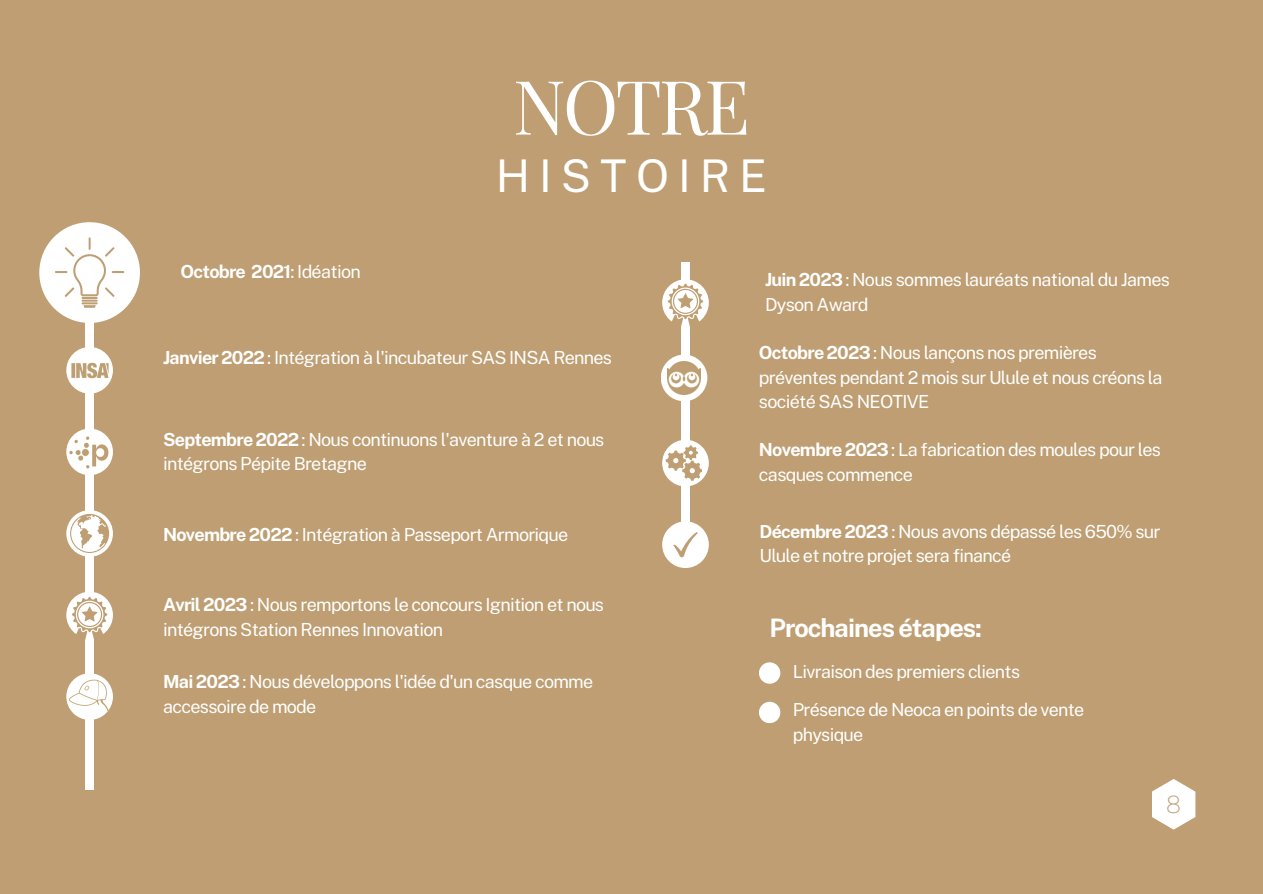
<style>
.page{position:relative;width:1263px;height:894px;background:#fff}
.page>*{position:absolute;margin:0;border:0;box-sizing:border-box;transform-origin:0 0}
.t1{font:75px "Playfair Display";letter-spacing:-.04em;color:#fff}
.t2{font:45px "Public Sans";letter-spacing:.2em;color:#fff}
.t3{font:700 25.5px "Public Sans";letter-spacing:-.04em;color:#fff}
.t4{font:100 23.85px "Public Sans";color:#be9e72}
.t5{font:18px/24.8px "Public Sans";letter-spacing:-.04em;color:#fff}
.t6{font:700 18px "Public Sans";letter-spacing:-.04em;color:#fff}
.s1{font-weight:400}
.s2{font-weight:700}
</style>
<div class="page">
<div style="left:0;top:0;width:1263px;height:893px;background:#be9e72"></div>
<svg style="left:1152px;top:779px;width:43px;height:50px"></svg>
<div style="left:86px;top:272px;width:8px;height:518px;background:#fff"></div>
<div style="left:39px;top:222px;width:101px;height:101px;background:#fff;border-radius:50%"></div>
<div style="left:66px;top:347px;width:47px;height:46px;background:#fff;border-radius:50%"></div>
<div style="left:66px;top:510px;width:47px;height:46px;background:#fff;border-radius:50%"></div>
<svg style="left:66px;top:591px;width:47px;height:47px"></svg>
<div style="left:66px;top:673px;width:47px;height:46px;background:#fff;border-radius:50%"></div>
<svg style="left:662px;top:279px;width:47px;height:47px"></svg>
<div style="left:661px;top:354px;width:46px;height:47px;background:#fff;border-radius:50%"></div>
<div style="left:681px;top:263px;width:9px;height:300px;background:#fff"></div>
<div style="left:662px;top:439px;width:47px;height:47px;background:#fff;border-radius:50%"></div>
<div style="left:662px;top:521px;width:47px;height:47px;background:#fff;border-radius:50%"></div>
<div style="left:759px;top:662px;width:21px;height:21px;background:#fff;border-radius:50%"></div>
<div style="left:759px;top:701px;width:21px;height:22px;background:#fff;border-radius:50%"></div>
<svg style="left:70px;top:596px;width:39px;height:59px"></svg>
<svg style="left:666px;top:283px;width:39px;height:44px"></svg>
<img style="left:667px;top:361px;width:34px;height:34px">
<svg style="left:666px;top:445px;width:36px;height:35px"></svg>
<svg style="left:70px;top:513px;width:39px;height:40px"></svg>
<img style="left:71px;top:352px;width:37px;height:37px">
<img style="left:66px;top:429px;width:47px;height:47px">
<svg style="left:55px;top:237px;width:69px;height:71px"></svg>
<img style="left:70px;top:676px;width:38px;height:38px">
<svg style="left:673px;top:532px;width:25px;height:25px"></svg>
<p class="t1" style="left:513px;top:54px;width:239px">NOTRE</p>
<p class="t2" style="left:496px;top:149px;width:273px">HISTOIRE</p>
<p class="t6" style="left:181px;top:261px;width:182px">Octobre 2021<span class="s1">: Idéation</span></p>
<p class="t5" style="left:163px;top:345px;width:451px"><span class="s2">Janvier 2022</span> : Intégration à l'incubateur SAS INSA Rennes</p>
<p class="t5" style="left:163px;top:426px;width:443px"><span class="s2">Septembre 2022</span> : Nous continuons l'aventure à 2 et nous intégrons Pépite Bretagne</p>
<p class="t5" style="left:163px;top:521px;width:407px"><span class="s2">Novembre 2022</span> : Intégration à Passeport Armorique</p>
<p class="t5" style="left:163px;top:591px;width:443px"><span class="s2">Avril 2023</span> : Nous remportons le concours Ignition et nous intégrons Station Rennes Innovation</p>
<p class="t5" style="left:163px;top:669px;width:432px"><span class="s2">Mai 2023</span> : Nous développons l'idée d'un casque comme accessoire de mode</p>
<p class="t5" style="left:765px;top:267px;width:406px"><span class="s2">Juin 2023</span> : Nous sommes lauréats national du James<br>Dyson Award</p>
<p class="t5" style="left:759px;top:340px;width:405px"><span class="s2">Octobre 2023</span> : Nous lançons nos premières préventes pendant 2 mois sur Ulule et nous créons la société SAS NEOTIVE</p>
<p class="t5" style="left:759px;top:437px;width:403px"><span class="s2">Novembre 2023</span> : La fabrication des moules pour les casques commence</p>
<p class="t5" style="left:759px;top:518px;width:403px"><span class="s2">Décembre 2023</span> : Nous avons dépassé les 650% sur<br>Ulule et notre projet sera financé</p>
<p class="t3" style="left:770px;top:613px;width:214px">Prochaines étapes:</p>
<p class="t5" style="left:793px;top:659px;width:229px">Livraison des premiers clients</p>
<p class="t5" style="left:793px;top:697px;width:293px">Présence de Neoca en points de vente physique</p>
<h1 class="t4" style="left:1166px;top:790px;width:16px">8</h1>
</div>
